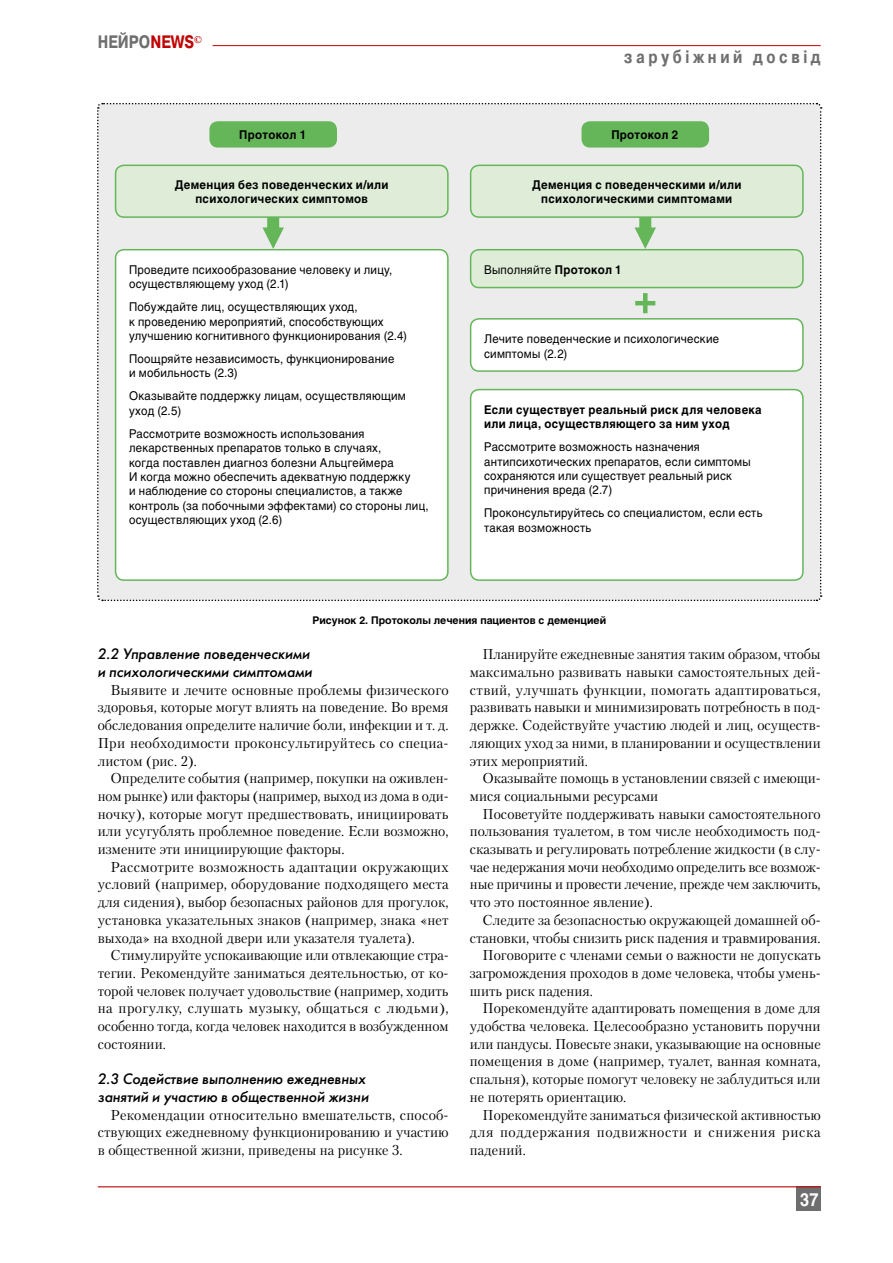
<style>
.page{position:relative;width:893px;height:1263px;background:#fff}
.page>*{position:absolute;margin:0;border:0;box-sizing:border-box;transform-origin:0 0}
.t1{font:700 18px "Pragmatica C";letter-spacing:.25em;color:#6e6e6e;scale:.8 1}
.t2{font:700 18px "Pragmatica C";color:#6e6e6e;scale:.8 1}
.t3{font:700 18px "Helios C";color:#fff;scale:.9 1}
.t4{font:italic 15px/17.7px "Futuris C";color:#000}
.t5{font:14.25px/17.7px "Petersburg C";color:#000;text-align:justify}
.t6{font:14.25px/17.7px "Petersburg C";color:#000;text-align:justify;scale:.96 1}
.t7{font:14.25px "Petersburg C";letter-spacing:.045em;color:#000}
.t8{font:12px/14.4px "Helios C";letter-spacing:.02em;color:#000;scale:.95 1}
.t9{font:700 12px/14.4px "Helios C";letter-spacing:.03em;color:#000;text-align:center;scale:.95 1}
.t10{font:700 10.5px "Helios C";color:#000}
.s1{color:#c00304}
.s2{font-weight:700}
</style>
<div class="page">
<div style="left:796px;top:1186px;width:24px;height:24px;background:#6e6e6e"></div>
<hr style="left:98px;top:1186px;width:723px;height:1px;background:#c00304">
<hr style="left:213px;top:45px;width:608px;height:1px;background:#c00304">
<div style="left:97px;top:102px;width:725px;height:500px;background:#ececec"></div>
<div style="left:209px;top:121px;width:128px;height:27px;background:#64b659;border-radius:9px"></div>
<div style="left:116px;top:250px;width:332px;height:330px;background:#fff;border-radius:9px"></div>
<div style="left:115px;top:249px;width:334px;height:332px;border:2px solid #64b659;border-radius:9px"></div>
<div style="left:471px;top:319px;width:332px;height:52px;background:#fff;border-radius:9px"></div>
<div style="left:470px;top:318px;width:334px;height:54px;border:2px solid #64b659;border-radius:9px"></div>
<div style="left:471px;top:390px;width:332px;height:190px;background:#fff;border-radius:9px"></div>
<div style="left:470px;top:389px;width:334px;height:192px;border:2px solid #64b659;border-radius:9px"></div>
<div style="left:581px;top:121px;width:128px;height:27px;background:#64b659;border-radius:9px"></div>
<div style="left:471px;top:165px;width:332px;height:52px;background:#dfedd8;border-radius:9px"></div>
<div style="left:470px;top:165px;width:334px;height:53px;border:2px solid #64b659;border-radius:9px"></div>
<div style="left:116px;top:165px;width:332px;height:52px;background:#dfedd8;border-radius:9px"></div>
<div style="left:115px;top:165px;width:334px;height:53px;border:2px solid #64b659;border-radius:9px"></div>
<div style="left:471px;top:250px;width:332px;height:38px;background:#dfedd8;border-radius:9px"></div>
<div style="left:470px;top:249px;width:334px;height:39px;border:2px solid #64b659;border-radius:9px"></div>
<hr style="left:643px;top:293px;width:4px;height:20px;background:#64b659">
<hr style="left:635px;top:301px;width:20px;height:4px;background:#64b659">
<p class="t2" style="left:98px;top:32px;width:132px">НЕЙРО<span class="s1">NEWS</span><sup>©</sup></p>
<p class="t9" style="left:239px;top:128px;width:72px">Протокол 1</p>
<p class="t9" style="left:175px;top:177px;width:226px">Деменция без поведенческих и/или психологических симптомов</p>
<p class="t8" style="left:129px;top:262px;width:279px">Проведите психообразование человеку и лицу, осуществляющему уход (2.1)</p>
<p class="t8" style="left:129px;top:300px;width:294px">Побуждайте лиц, осуществляющих уход,<br>к проведению мероприятий, способствующих улучшению когнитивного функционирования (2.4)</p>
<p class="t8" style="left:129px;top:351px;width:281px">Поощряйте независимость, функционирование и мобильность (2.3)</p>
<p class="t8" style="left:129px;top:389px;width:293px">Оказывайте поддержку лицам, осуществляющим уход (2.5)</p>
<p class="t8" style="left:129px;top:426px;width:317px">Рассмотрите возможность использования лекарственных препаратов только в случаях,<br>когда поставлен диагноз болезни Альцгеймера<br>И когда можно обеспечить адекватную поддержку<br>и наблюдение со стороны специалистов, а также контроль (за побочными эффектами) со стороны лиц, осуществляющих уход (2.6)</p>
<p class="t1" style="left:624px;top:47px;width:247px">зарубіжний досвід</p>
<p class="t9" style="left:611px;top:128px;width:72px">Протокол 2</p>
<p class="t9" style="left:532px;top:177px;width:222px">Деменция с поведенческими и/или психологическими симптомами</p>
<p class="t8" style="left:484px;top:262px;width:146px">Выполняйте <span class="s2">Протокол 1</span></p>
<p class="t8" style="left:484px;top:332px;width:249px">Лечите поведенческие и психологические симптомы (2.2)</p>
<p class="t9" style="left:484px;top:402px;width:294px;text-align:left">Если существует реальный риск для человека или лица, осуществляющего за ним уход</p>
<p class="t8" style="left:484px;top:440px;width:282px">Рассмотрите возможность назначения антипсихотических препаратов, если симптомы сохраняются или существует реальный риск причинения вреда (2.7)</p>
<p class="t8" style="left:484px;top:506px;width:295px">Проконсультируйтесь со специалистом, если есть такая возможность</p>
<p class="t10" style="left:312px;top:614px;width:295px">Рисунок 2. Протоколы лечения пациентов с деменцией</p>
<p class="t4" style="left:98px;top:645px;width:216px">2.2 Управление поведенческими и психологическими симптомами</p>
<p class="t5" style="left:98px;top:681px;width:352px;text-indent:13px">Выявите и лечите основные проблемы физического здоровья, которые могут влиять на поведение. Во время обследования определите наличие боли, инфекции и т. д.<br>При необходимости проконсультируйтесь со специа&shy;листом (рис. 2).</p>
<p class="t5" style="left:98px;top:769px;width:352px;text-indent:13px">Определите события (например, покупки на оживлен&shy;ном рынке) или факторы (например, выход из дома в оди&shy;ночку), которые могут предшествовать, инициировать или усугублять проблемное поведение. Если возможно, измените эти инициирующие факторы.</p>
<p class="t5" style="left:98px;top:858px;width:352px;text-indent:13px">Рассмотрите возможность адаптации окружающих условий (например, оборудование подходящего места для сидения), выбор безопасных районов для прогулок, установка указательных знаков (например, знака «нет выхода» на входной двери или указателя туалета).</p>
<p class="t6" style="left:98px;top:946px;width:367px;text-indent:13px">Стимулируйте успокаивающие или отвлекающие стра&shy;тегии. Рекомендуйте заниматься деятельностью, от ко&shy;торой человек получает удовольствие (например, ходить на прогулку, слушать музыку, общаться с людьми), особенно тогда, когда человек находится в возбужденном состоянии.</p>
<p class="t4" style="left:98px;top:1070px;width:273px">2.3 Содействие выполнению ежедневных занятий и участию в общественной жизни</p>
<p class="t5" style="left:98px;top:1105px;width:352px;text-indent:13px">Рекомендации относительно вмешательств, способ&shy;ствующих ежедневному функционированию и участию в общественной жизни, приведены на рисунке 3.</p>
<p class="t6" style="left:470px;top:645px;width:367px;text-indent:13px">Планируйте ежедневные занятия таким образом, чтобы максимально развивать навыки самостоятельных дей&shy;ствий, улучшать функции, помогать адаптироваться, развивать навыки и минимизировать потребность в под&shy;держке. Содействуйте участию людей и лиц, осуществ&shy;ляющих уход за ними, в планировании и осуществлении этих мероприятий.</p>
<p class="t5" style="left:470px;top:769px;width:352px;text-indent:13px">Оказывайте помощь в установлении связей с имеющи&shy;мися социальными ресурсами</p>
<p class="t5" style="left:470px;top:805px;width:352px;text-indent:13px">Посоветуйте поддерживать навыки самостоятельного пользования туалетом, в том числе необходимость под&shy;сказывать и регулировать потребление жидкости (в слу&shy;чае недержания мочи необходимо определить все возмож&shy;ные причины и провести лечение, прежде чем заключить, что это постоянное явление).</p>
<p class="t5" style="left:483px;top:911px;width:340px">Следите за безопасностью окружающей домашней об-</p>
<p class="t5" style="left:470px;top:928px;width:352px">становки, чтобы снизить риск падения и травмирования.</p>
<p class="t5" style="left:483px;top:946px;width:340px">Поговорите с членами семьи о важности не допускать</p>
<p class="t5" style="left:470px;top:964px;width:352px">загромождения проходов в доме человека, чтобы умень-</p>
<p class="t5" style="left:470px;top:982px;width:125px">шить риск падения.</p>
<p class="t5" style="left:483px;top:999px;width:340px">Порекомендуйте адаптировать помещения в доме для</p>
<p class="t5" style="left:470px;top:1017px;width:352px">удобства человека. Целесообразно установить поручни</p>
<p class="t5" style="left:470px;top:1035px;width:352px">или пандусы. Повесьте знаки, указывающие на основные</p>
<p class="t5" style="left:470px;top:1052px;width:352px">помещения в доме (например, туалет, ванная комната,</p>
<p class="t5" style="left:470px;top:1070px;width:352px">спальня), которые помогут человеку не заблудиться или</p>
<p class="t5" style="left:470px;top:1088px;width:158px">не потерять ориентацию.</p>
<p class="t6" style="left:483px;top:1105px;width:354px">Порекомендуйте заниматься физической активностью</p>
<p class="t7" style="left:470px;top:1124px;width:352px">для поддержания подвижности и снижения риска</p>
<p class="t5" style="left:470px;top:1141px;width:58px">падений.</p>
<p class="t3" style="left:800px;top:1189px;width:22px">37</p>
</div>
